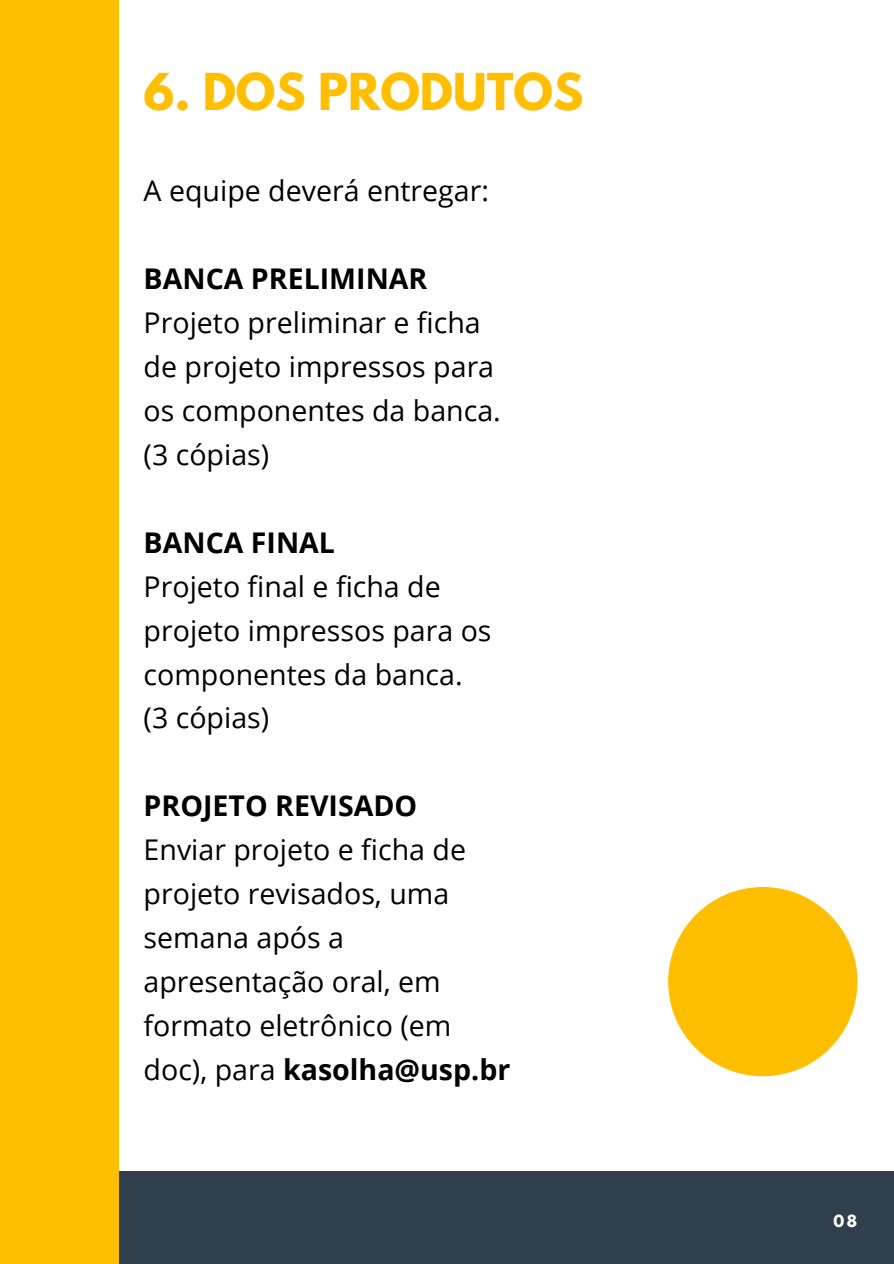
<style>
.page{position:relative;width:894px;height:1264px;background:#fff}
.page>*{position:absolute;margin:0;border:0;box-sizing:border-box;transform-origin:0 0}
.t1{font:700 45px "League Spartan";color:#ffbe00}
.t2{font:28.5px/44px "Open Sans";color:#000}
.t3{font:700 28.5px "Open Sans";color:#000}
.t4{font:700 14.85px "League Spartan";color:#fff}
.s1{font-weight:700}
</style>
<div class="page">
<div style="left:0;top:1171px;width:893px;height:92px;background:#303f4b"></div>
<div style="left:0;top:0;width:119px;height:1263px;background:#ffbe00"></div>
<div style="left:668px;top:887px;width:189px;height:189px;background:#ffbe00;border-radius:50%"></div>
<h1 class="t1" style="left:143px;top:70px;width:441px">6. DOS PRODUTOS</h1>
<p class="t2" style="left:143px;top:168px;width:347px">A equipe deverá entregar:</p>
<p class="t3" style="left:143px;top:259px;width:285px">BANCA PRELIMINAR</p>
<p class="t2" style="left:143px;top:300px;width:358px">Projeto preliminar e ficha de projeto impressos para os componentes da banca. (3 cópias)</p>
<p class="t3" style="left:143px;top:522px;width:193px">BANCA FINAL</p>
<p class="t2" style="left:143px;top:563px;width:349px">Projeto final e ficha de projeto impressos para os componentes da banca. (3 cópias)</p>
<p class="t3" style="left:143px;top:786px;width:275px">PROJETO REVISADO</p>
<p class="t2" style="left:143px;top:827px;width:368px">Enviar projeto e ficha de projeto revisados, uma semana após a apresentação oral, em formato eletrônico (em doc), para <span class="s1">kasolha@usp.br</span></p>
<p class="t4" style="left:833px;top:1213px;width:25px">08</p>
</div>
